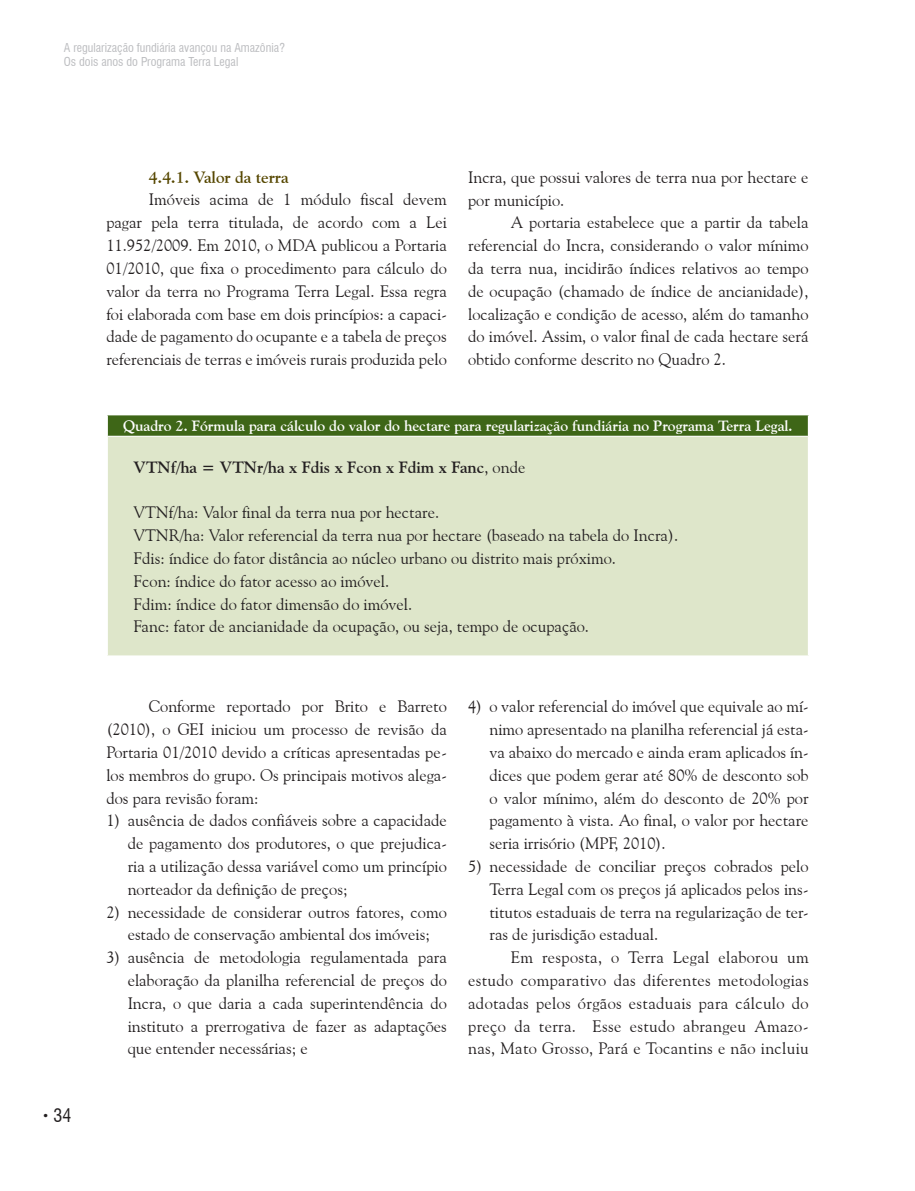
<style>
.page{position:relative;width:915px;height:1191px;background:#fff}
.page>*{position:absolute;margin:0;border:0;box-sizing:border-box;transform-origin:0 0}
.t1{font:condensed 18px "Swiss 721 BT";color:#231f20}
.t2{font:16.5px/22.8px "Goudy Old Style BT";color:#231f20;text-align:justify}
.t3{font:700 16.5px "Goudy Old Style BT";color:#231f20}
.t4{font:700 16.5px "Goudy Old Style BT";color:#564701}
.t5{font:700 15px "Goudy Old Style BT";color:#fff}
.t6{font:condensed 12px/14.4px "Swiss 721 BT";color:#bcbdc0}
.s1{font-weight:400}
</style>
<div class="page">
<div style="left:107px;top:414px;width:701px;height:22px;background:#3e6617"></div>
<div style="left:107px;top:436px;width:701px;height:220px;background:#dee6ca"></div>
<hr style="left:106px;top:414px;width:703px;height:1px;background:#fff">
<hr style="left:106px;top:415px;width:2px;height:21px;background:#fff">
<hr style="left:807px;top:415px;width:2px;height:21px;background:#fff">
<hr style="left:106px;top:436px;width:2px;height:219px;background:#fff">
<hr style="left:807px;top:436px;width:2px;height:219px;background:#fff">
<hr style="left:106px;top:655px;width:703px;height:2px;background:#fff">
<hr style="left:108px;top:436px;width:699px;height:1px;background:#fff">
<p class="t6" style="left:64px;top:40px;width:223px">A regularização fundiária avançou na Amazônia?<br>Os dois anos do Programa Terra Legal</p>
<p class="t4" style="left:149px;top:167px;width:141px">4.4.1. Valor da terra</p>
<p class="t2" style="left:106px;top:188px;width:342px;text-indent:43px">Imóveis acima de 1 módulo fiscal devem pagar pela terra titulada, de acordo com a Lei 11.952/2009. Em 2010, o MDA publicou a Portaria 01/2010, que fixa o procedimento para cálculo do valor da terra no Programa Terra Legal. Essa regra foi elaborada com base em dois princípios: a capaci&shy;dade de pagamento do ocupante e a tabela de preços referenciais de terras e imóveis rurais produzida pelo</p>
<p class="t2" style="left:468px;top:165px;width:342px">Incra, que possui valores de terra nua por hectare e por município.</p>
<p class="t2" style="left:468px;top:211px;width:342px;text-indent:43px">A portaria estabelece que a partir da tabela referencial do Incra, considerando o valor mínimo da terra nua, incidirão índices relativos ao tempo de ocupação (chamado de índice de ancianidade), localização e condição de acesso, além do tamanho do imóvel. Assim, o valor final de cada hectare será obtido conforme descrito no Quadro 2.</p>
<p class="t5" style="left:123px;top:417px;width:670px">Quadro 2. Fórmula para cálculo do valor do hectare para regularização fundiária no Programa Terra Legal.</p>
<p class="t3" style="left:133px;top:457px;width:393px">VTNf/ha = VTNr/ha x Fdis x Fcon x Fdim x Fanc<span class="s1">, onde</span></p>
<p class="t2" style="left:133px;top:501px;width:546px;text-align:left">VTNf/ha: Valor final da terra nua por hectare.<br>VTNR/ha: Valor referencial da terra nua por hectare (baseado na tabela do Incra).<br>Fdis: índice do fator distância ao núcleo urbano ou distrito mais próximo.<br>Fcon: índice do fator acesso ao imóvel.<br>Fdim: índice do fator dimensão do imóvel.<br>Fanc: fator de ancianidade da ocupação, ou seja, tempo de ocupação.</p>
<p class="t1" style="left:53px;top:1104px;width:19px">34</p>
<p class="t2" style="left:106px;top:695px;width:342px;text-indent:43px">Conforme reportado por Brito e Barreto (2010), o GEI iniciou um processo de revisão da Portaria 01/2010 devido a críticas apresentadas pe&shy;los membros do grupo. Os principais motivos alega&shy;dos para revisão foram:</p>
<p class="t2" style="left:128px;top:809px;width:320px;text-indent:-21px">1) ausência de dados confiáveis sobre a capacidade de pagamento dos produtores, o que prejudica&shy;ria a utilização dessa variável como um princípio norteador da definição de preços;</p>
<p class="t2" style="left:106px;top:900px;width:342px;text-align:center">2) necessidade de considerar outros fatores, como estado de conservação ambiental dos imóveis;</p>
<p class="t2" style="left:128px;top:945px;width:320px;text-indent:-21px">3) ausência de metodologia regulamentada para elaboração da planilha referencial de preços do Incra, o que daria a cada superintendência do instituto a prerrogativa de fazer as adaptações que entender necessárias; e</p>
<p class="t2" style="left:489px;top:695px;width:320px;text-indent:-21px">4) o valor referencial do imóvel que equivale ao mí&shy;nimo apresentado na planilha referencial já esta&shy;va abaixo do mercado e ainda eram aplicados ín&shy;dices que podem gerar até 80% de desconto sob o valor mínimo, além do desconto de 20% por pagamento à vista. Ao final, o valor por hectare seria irrisório (MPF, 2010).</p>
<p class="t2" style="left:489px;top:854px;width:320px;text-indent:-21px">5) necessidade de conciliar preços cobrados pelo Terra Legal com os preços já aplicados pelos ins&shy;titutos estaduais de terra na regularização de ter&shy;ras de jurisdição estadual.</p>
<p class="t2" style="left:468px;top:945px;width:342px;text-indent:43px">Em resposta, o Terra Legal elaborou um estudo comparativo das diferentes metodologias adotadas pelos órgãos estaduais para cálculo do preço da terra. Esse estudo abrangeu Amazo&shy;nas, Mato Grosso, Pará e Tocantins e não incluiu</p>
</div>
